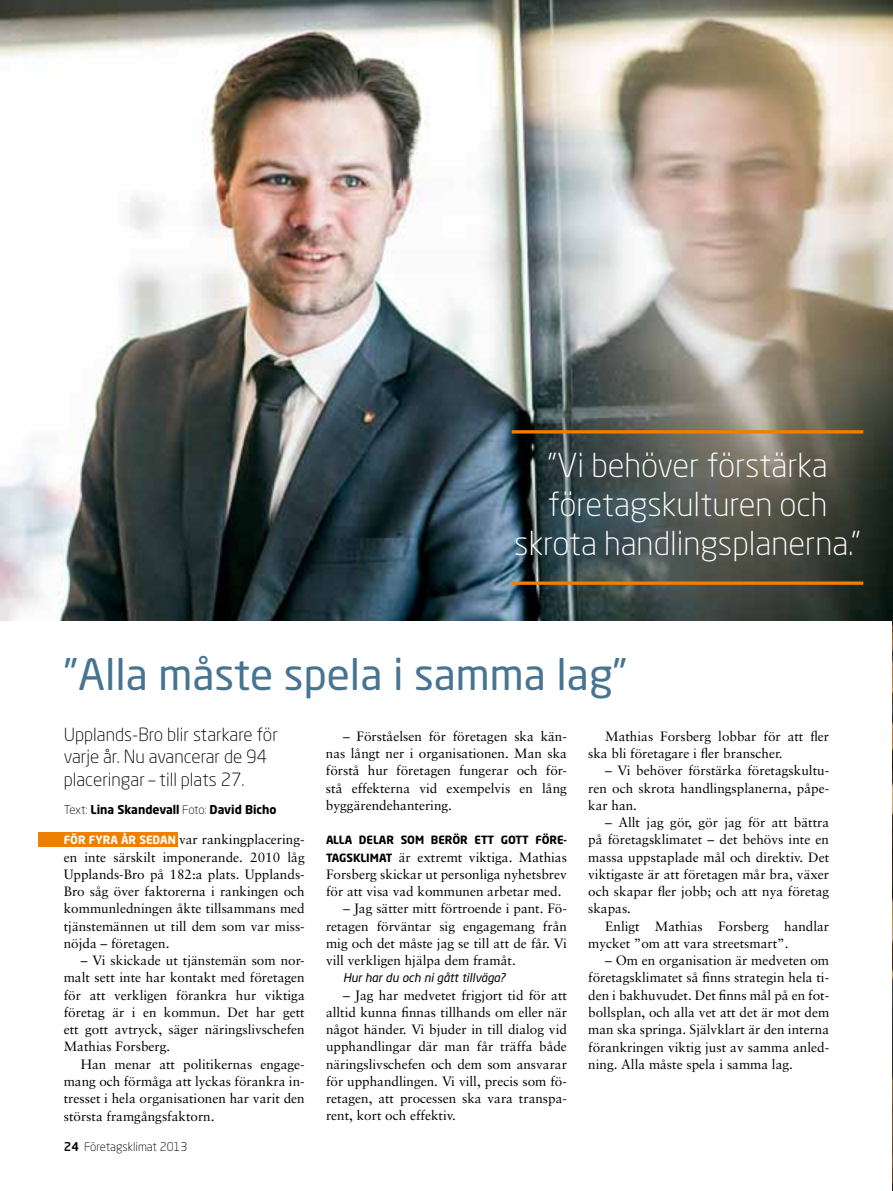
<style>
.page{position:relative;width:893px;height:1191px;background:#fff}
.page>*{position:absolute;margin:0;border:0;box-sizing:border-box;transform-origin:0 0}
.t1{font:42.6px "Neo Sans Pro";color:#467491}
.t2{font:300 32.7px/39.3px "Neo Sans Pro";color:#fff;text-align:center}
.t3{font:300 18px/22.5px "Neo Sans Pro";color:#000}
.t4{font:13.5px/17.2px "Sabon";color:#000;text-align:justify}
.t5{font:700 12px "Neo Sans Pro";color:#000}
.t6{font:italic 12px "Neo Sans Pro";color:#000}
.t7{font:300 12px "Neo Sans Pro";color:#000}
.t8{font:700 11.25px "Neo Sans Pro";color:#000}
.s1{font-weight:300}
.s2{font-family:"Neo Sans Pro";font-weight:700;font-size:11.25px;color:#fff}
.s3{font-weight:500}
.s4{font-family:"Neo Sans Pro";font-weight:700;font-size:11.25px}
</style>
<div class="page">
<div style="left:39px;top:832px;width:139px;height:15px;background:#ee7f00"></div>
<img style="left:0;top:0;width:893px;height:620px">
<img style="left:892px;top:620px;width:1px;height:571px">
<svg style="left:512px;top:581px;width:351px;height:4px"></svg>
<hr style="left:512px;top:430px;width:351px;height:3px;background:#ee7f00">
<h2 class="t2" style="left:514px;top:445px;width:348px">”Vi behöver förstärka företagskulturen och skrota handlingsplanerna.”</h2>
<h1 class="t1" style="left:64px;top:648px;width:565px">”Alla måste spela i samma lag”</h1>
<h3 class="t3" style="left:64px;top:722px;width:216px">Upplands-Bro blir starkare för varje år. Nu avancerar de 94 placeringar – till plats 27.</h3>
<p class="t5" style="left:64px;top:802px;width:214px"><span class="s1">Text:</span> LINA SKANDEVALL <span class="s1">Foto:</span> DAVID BICHO</p>
<p class="t4" style="left:64px;top:831px;width:242px"><span class="s2">FÖR FYRA ÅR SEDAN</span> var rankingplacering&shy;en inte särskilt imponerande. 2010 låg Upplands-Bro på 182:a plats. Upplands-Bro såg över faktorerna i rankingen och kommunledningen åkte tillsammans med tjänstemännen ut till dem som var miss&shy;nöjda – företagen.</p>
<p class="t4" style="left:64px;top:951px;width:242px;text-indent:17px">– Vi skickade ut tjänstemän som nor&shy;malt sett inte har kontakt med företagen för att verkligen förankra hur viktiga företag är i en kommun. Det har gett ett gott avtryck, säger näringslivschefen Mathias Forsberg.</p>
<p class="t4" style="left:64px;top:1055px;width:242px;text-indent:17px">Han menar att politikernas engage&shy;mang och förmåga att lyckas förankra in&shy;tresset i hela organisationen har varit den största framgångsfaktorn.</p>
<p class="t7" style="left:64px;top:1139px;width:125px"><span class="s3">24</span> Företagsklimat 2013</p>
<p class="t4" style="left:326px;top:727px;width:242px;text-indent:17px">– Förståelsen för företagen ska kän&shy;nas långt ner i organisationen. Man ska förstå hur företagen fungerar och för&shy;stå effekterna vid exempelvis en lång byggärendehantering.</p>
<p class="t8" style="left:326px;top:833px;width:242px">ALLA DELAR SOM BERÖR ETT GOTT FÖRE-</p>
<p class="t4" style="left:326px;top:848px;width:242px"><span class="s4">TAGSKLIMAT</span> är extremt viktiga. Mathias Forsberg skickar ut personliga nyhetsbrev för att visa vad kommunen arbetar med.</p>
<p class="t4" style="left:326px;top:900px;width:242px;text-indent:17px">– Jag sätter mitt förtroende i pant. Fö&shy;retagen förväntar sig engagemang från mig och det måste jag se till att de får. Vi vill verkligen hjälpa dem framåt.</p>
<p class="t6" style="left:343px;top:970px;width:164px">Hur har du och ni gått tillväga?</p>
<p class="t4" style="left:326px;top:986px;width:242px;text-indent:17px">– Jag har medvetet frigjort tid för att alltid kunna finnas tillhands om eller när något händer. Vi bjuder in till dialog vid upphandlingar där man får träffa både näringslivschefen och dem som ansvarar för upphandlingen. Vi vill, precis som fö&shy;retagen, att processen ska vara transpa&shy;rent, kort och effektiv.</p>
<p class="t4" style="left:588px;top:727px;width:242px;text-indent:17px">Mathias Forsberg lobbar för att fler ska bli företagare i fler branscher.</p>
<p class="t4" style="left:588px;top:762px;width:242px;text-indent:17px">– Vi behöver förstärka företagskultu&shy;ren och skrota handlingsplanerna, påpe&shy;kar han.</p>
<p class="t4" style="left:588px;top:813px;width:242px;text-indent:17px">– Allt jag gör, gör jag för att bättra på företagsklimatet – det behövs inte en massa uppstaplade mål och direktiv. Det viktigaste är att företagen mår bra, växer och skapar fler jobb; och att nya företag skapas.</p>
<p class="t4" style="left:588px;top:917px;width:242px;text-indent:17px">Enligt Mathias Forsberg handlar mycket ”om att vara streetsmart”.</p>
<p class="t4" style="left:588px;top:951px;width:242px;text-indent:17px">– Om en organisation är medveten om företagsklimatet så finns strategin hela ti&shy;den i bakhuvudet. Det finns mål på en fot&shy;bollsplan, och alla vet att det är mot dem man ska springa. Självklart är den interna förankringen viktig just av samma anled&shy;ning. Alla måste spela i samma lag.</p>
</div>
